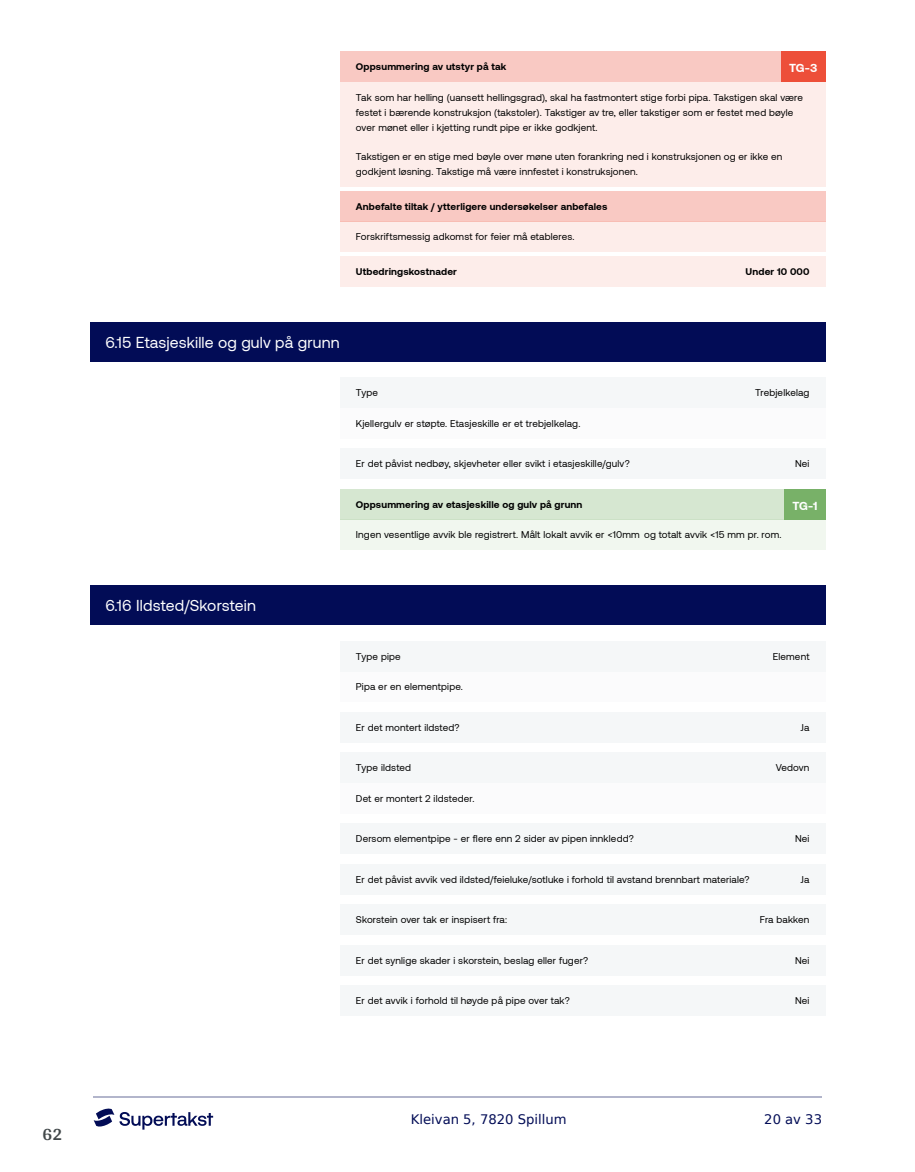
<style>
.page{position:relative;width:915px;height:1172px;background:#fff}
.page>*{position:absolute;margin:0;border:0;box-sizing:border-box;transform-origin:0 0}
.t1{font:700 18px "Arya";color:#414749}
.t2{font:15.75px "Aeonik";letter-spacing:.01em;color:#fff}
.t3{font:13.2px "DejaVu Sans";color:#020c56}
.t4{font:700 11.85px "Aeonik";color:#fff}
.t5{font:9.9px/14.9px "Aeonik";letter-spacing:.015em;color:#000}
.t6{font:700 9.9px "Aeonik";letter-spacing:.015em;color:#000}
</style>
<div class="page">
<hr style="left:93px;top:1097px;width:728px;height:1px;background:#b2b5cb">
<svg style="left:94px;top:1108px;width:119px;height:21px"></svg>
<div style="left:89px;top:322px;width:736px;height:40px;background:#020c56"></div>
<div style="left:89px;top:586px;width:736px;height:39px;background:#020c56"></div>
<div style="left:340px;top:82px;width:485px;height:105px;background:#fdedea"></div>
<div style="left:340px;top:221px;width:485px;height:31px;background:#fdedea"></div>
<div style="left:340px;top:408px;width:485px;height:31px;background:#f5f7f8"></div>
<div style="left:340px;top:519px;width:485px;height:31px;background:#f1f7ef"></div>
<div style="left:340px;top:671px;width:485px;height:31px;background:#f5f7f8"></div>
<div style="left:340px;top:783px;width:485px;height:31px;background:#f5f7f8"></div>
<div style="left:340px;top:52px;width:485px;height:30px;background:#f9c9c3"></div>
<div style="left:780px;top:52px;width:45px;height:30px;background:#ed4f39"></div>
<div style="left:340px;top:191px;width:485px;height:30px;background:#f9c9c3"></div>
<div style="left:340px;top:256px;width:485px;height:31px;background:#fdedea"></div>
<div style="left:340px;top:377px;width:485px;height:31px;background:#f5f7f8"></div>
<div style="left:340px;top:448px;width:485px;height:31px;background:#f5f7f8"></div>
<div style="left:340px;top:489px;width:485px;height:30px;background:#d6e7d1"></div>
<div style="left:783px;top:489px;width:42px;height:30px;background:#78b168"></div>
<div style="left:340px;top:641px;width:485px;height:30px;background:#f5f7f8"></div>
<div style="left:340px;top:712px;width:485px;height:31px;background:#f5f7f8"></div>
<div style="left:340px;top:752px;width:485px;height:31px;background:#f5f7f8"></div>
<div style="left:340px;top:823px;width:485px;height:31px;background:#f5f7f8"></div>
<div style="left:340px;top:864px;width:485px;height:31px;background:#f5f7f8"></div>
<div style="left:340px;top:904px;width:485px;height:31px;background:#f5f7f8"></div>
<div style="left:340px;top:945px;width:485px;height:30px;background:#f5f7f8"></div>
<div style="left:340px;top:985px;width:485px;height:31px;background:#f5f7f8"></div>
<h1 class="t1" style="left:43px;top:1123px;width:21px">62</h1>
<p class="t6" style="left:356px;top:61px;width:152px">Oppsummering av utstyr på tak</p>
<p class="t4" style="left:789px;top:61px;width:30px">TG-3</p>
<p class="t5" style="left:356px;top:90px;width:448px">Tak som har helling (uansett hellingsgrad), skal ha fastmontert stige forbi pipa. Takstigen skal være festet i bærende konstruksjon (takstoler). Takstiger av tre, eller takstiger som er festet med bøyle over mønet eller i kjetting rundt pipe er ikke godkjent.</p>
<p class="t5" style="left:356px;top:149px;width:428px">Takstigen er en stige med bøyle over møne uten forankring ned i konstruksjonen og er ikke en godkjent løsning. Takstige må være innfestet i konstruksjonen.</p>
<p class="t6" style="left:356px;top:200px;width:253px">Anbefalte tiltak / ytterligere undersøkelser anbefales</p>
<p class="t5" style="left:356px;top:229px;width:220px">Forskriftsmessig adkomst for feier må etableres.</p>
<p class="t6" style="left:356px;top:266px;width:102px">Utbedringskostnader</p>
<p class="t6" style="left:745px;top:266px;width:65px">Under 10 000</p>
<h2 class="t2" style="left:105px;top:334px;width:236px">6.15 Etasjeskille og gulv på grunn</h2>
<p class="t5" style="left:356px;top:385px;width:24px">Type</p>
<p class="t5" style="left:754px;top:385px;width:56px">Trebjelkelag</p>
<p class="t5" style="left:356px;top:416px;width:226px">Kjellergulv er støpte. Etasjeskille er et trebjelkelag.</p>
<p class="t5" style="left:356px;top:456px;width:275px">Er det påvist nedbøy, skjevheter eller svikt i etasjeskille/gulv?</p>
<p class="t5" style="left:794px;top:456px;width:16px">Nei</p>
<p class="t6" style="left:356px;top:498px;width:228px">Oppsummering av etasjeskille og gulv på grunn</p>
<p class="t4" style="left:792px;top:499px;width:27px">TG-1</p>
<p class="t5" style="left:356px;top:527px;width:427px">Ingen vesentlige avvik ble registrert. Målt lokalt avvik er &lt;10mm og totalt avvik &lt;15 mm pr. rom.</p>
<h2 class="t2" style="left:105px;top:597px;width:152px">6.16 Ildsted/Skorstein</h2>
<p class="t5" style="left:356px;top:649px;width:46px">Type pipe</p>
<p class="t5" style="left:772px;top:649px;width:38px">Element</p>
<p class="t5" style="left:356px;top:679px;width:108px">Pipa er en elementpipe.</p>
<p class="t5" style="left:356px;top:720px;width:105px">Er det montert ildsted?</p>
<p class="t5" style="left:800px;top:720px;width:10px">Ja</p>
<p class="t5" style="left:356px;top:760px;width:57px">Type ildsted</p>
<p class="t5" style="left:775px;top:760px;width:35px">Vedovn</p>
<p class="t5" style="left:356px;top:791px;width:120px">Det er montert 2 ildsteder.</p>
<p class="t5" style="left:356px;top:831px;width:279px">Dersom elementpipe - er flere enn 2 sider av pipen innkledd?</p>
<p class="t5" style="left:794px;top:831px;width:16px">Nei</p>
<p class="t5" style="left:356px;top:872px;width:395px">Er det påvist avvik ved ildsted/feieluke/sotluke i forhold til avstand brennbart materiale?</p>
<p class="t5" style="left:800px;top:872px;width:10px">Ja</p>
<p class="t5" style="left:356px;top:912px;width:153px">Skorstein over tak er inspisert fra:</p>
<p class="t5" style="left:759px;top:912px;width:51px">Fra bakken</p>
<p class="t5" style="left:356px;top:953px;width:234px">Er det synlige skader i skorstein, beslag eller fuger?</p>
<p class="t5" style="left:794px;top:953px;width:16px">Nei</p>
<p class="t5" style="left:356px;top:993px;width:215px">Er det avvik i forhold til høyde på pipe over tak?</p>
<p class="t5" style="left:794px;top:993px;width:16px">Nei</p>
<h3 class="t3" style="left:410px;top:1108px;width:157px">Kleivan 5, 7820 Spillum</h3>
<h3 class="t3" style="left:764px;top:1108px;width:59px">20 av 33</h3>
</div>
